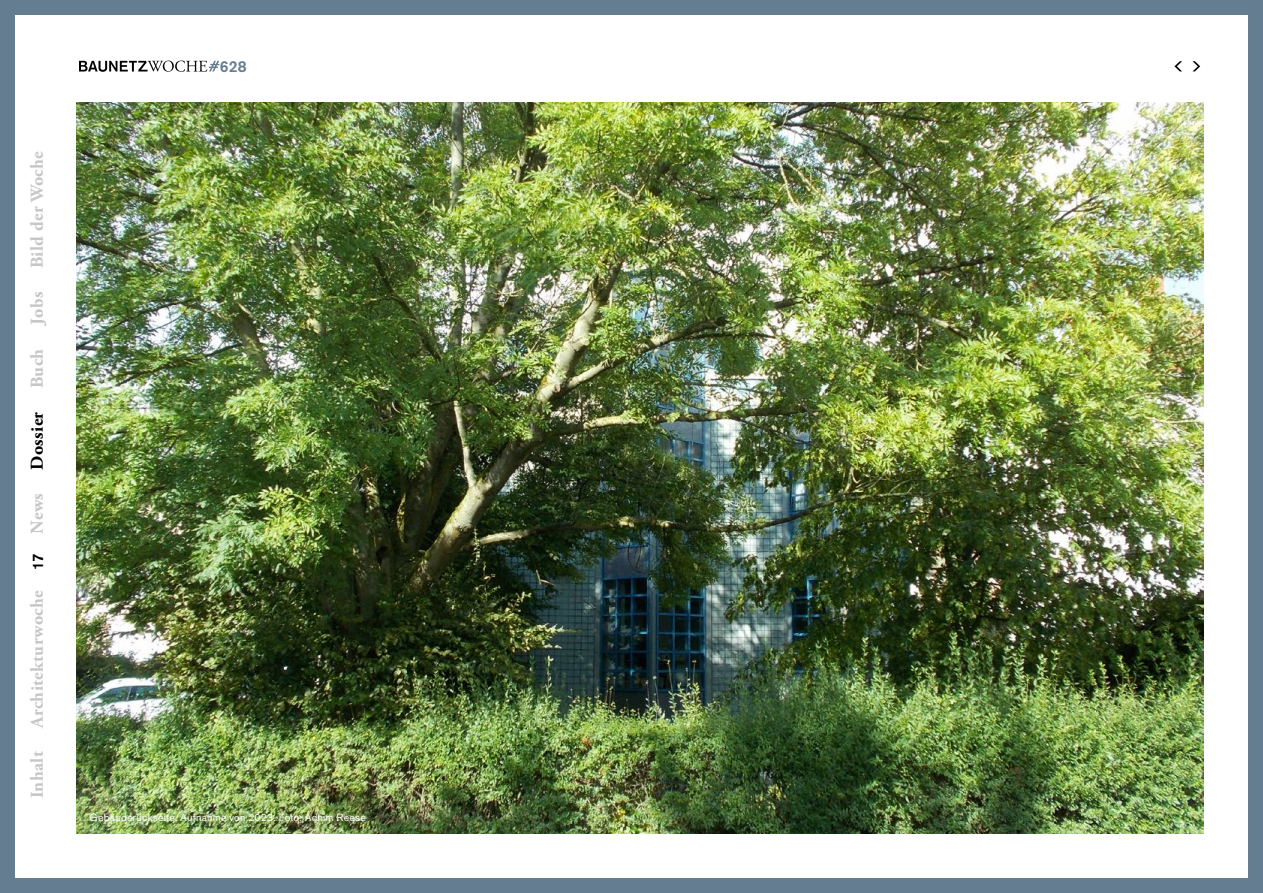
<style>
.page{position:relative;width:1263px;height:893px;background:#fff}
.page>*{position:absolute;margin:0;border:0;box-sizing:border-box;transform-origin:0 0}
.t1{font:700 18px "Adobe Garamond Pro";letter-spacing:.02em;color:#c6c6c6}
.t2{font:700 18px "Adobe Garamond Pro";letter-spacing:.02em;color:#000}
.t3{font:500 15.75px "Akzidenz Grotesk BQ";color:#647d91}
.t4{font:500 15px "Akzidenz Grotesk BQ";color:#000}
.t5{font:10.5px "Akzidenz Grotesk BQ";letter-spacing:.02em;color:#fff}
</style>
<div class="page">
<div style="left:0;top:0;width:1263px;height:893px;border:15px solid #647d91"></div>
<svg style="left:1192px;top:61px;width:8px;height:10px"></svg>
<svg style="left:1174px;top:61px;width:8px;height:10px"></svg>
<img style="left:77px;top:102px;width:1126px;height:731px">
<svg style="left:79px;top:61px;width:140px;height:11px"></svg>
<h1 class="t1" style="left:27px;top:268px;width:119px;rotate:-90deg">Bild der Woche</h1>
<h1 class="t1" style="left:27px;top:325px;width:34px;rotate:-90deg">Jobs</h1>
<h1 class="t1" style="left:27px;top:388px;width:41px;rotate:-90deg">Buch</h1>
<h1 class="t2" style="left:27px;top:470px;width:59px;rotate:-90deg">Dossier</h1>
<h1 class="t1" style="left:27px;top:534px;width:42px;rotate:-90deg">News</h1>
<h3 class="t4" style="left:29px;top:570px;width:18px;rotate:-90deg">17</h3>
<h1 class="t1" style="left:27px;top:728px;width:139px;rotate:-90deg">Architekturwoche</h1>
<h1 class="t1" style="left:27px;top:798px;width:49px;rotate:-90deg">Inhalt</h1>
<h2 class="t3" style="left:220px;top:56px;width:28px">628</h2>
<p class="t5" style="left:89px;top:811px;width:278px">Gebäuderückseite, Aufnahme von 2023. Foto: Achim Reese</p>
</div>
